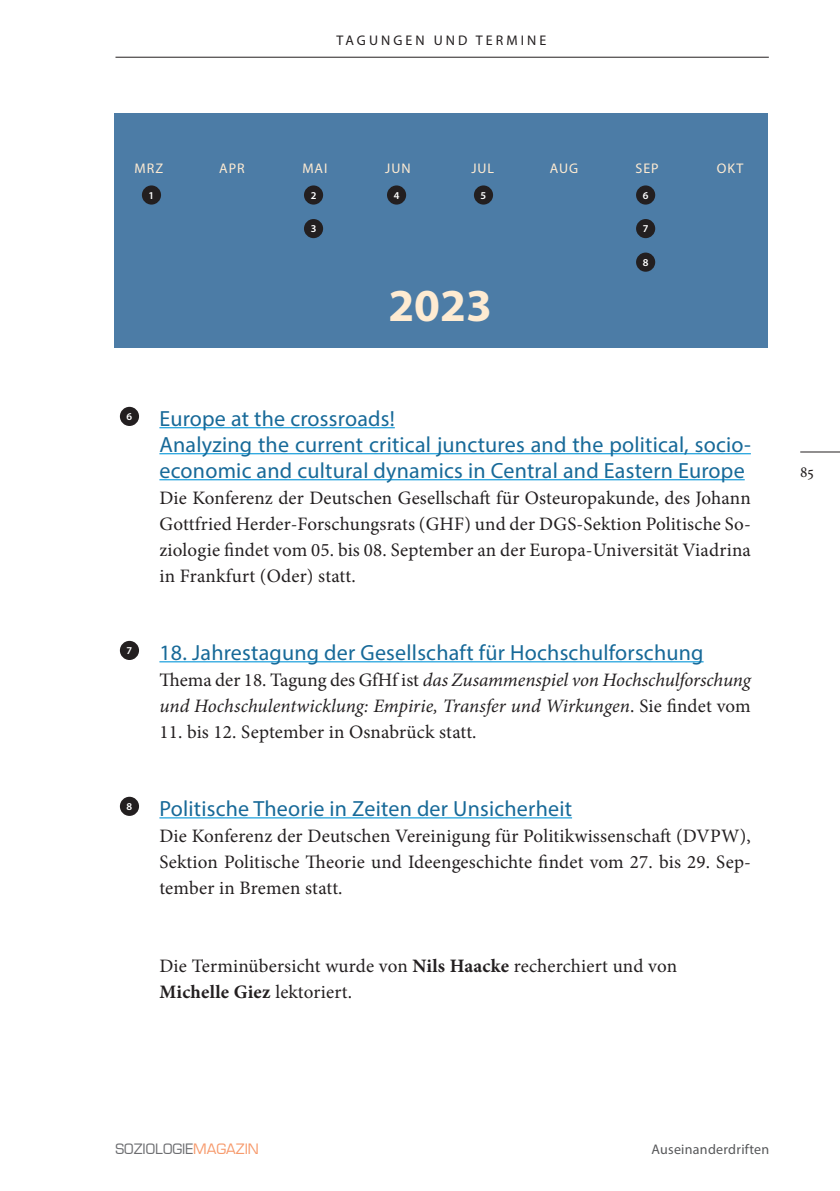
<style>
.page{position:relative;width:840px;height:1191px;background:#fff}
.page>*{position:absolute;margin:0;border:0;box-sizing:border-box;transform-origin:0 0}
.t1{font:700 46px "Myriad Pro";color:#feebd2}
.Artikel_Fließtext{font:22px/26px "Myriad Pro";letter-spacing:.01em;color:#176998}
.Artikel_Fließtext-2{font:19px/26px "Minion Pro";letter-spacing:.01em;color:#231f20;text-align:justify}
.Artikel_Fließtext-3{font:italic 19px/26px "Minion Pro";letter-spacing:-.005em;color:#231f20}
.Artikel_Fließtext-4{font:700 19px "Minion Pro";letter-spacing:.015em;color:#231f20}
.t2{font:16px "Minion Pro";color:#231f20}
.Termine_Datum{font:14px "Myriad Pro";letter-spacing:.07em;color:#feebd2}
.t3{font:14px "Myriad Pro";letter-spacing:.22em;color:#231f20}
.t4{font:14px "Myriad Pro";letter-spacing:.02em;color:#57585a}
.t5{font:500 14px "Eurostile";color:#6c6d70}
.Rezension_Buchinfo{font:600 10.4px "Myriad Pro";color:#fff}
.s1{font-style:normal}
.s2{font-weight:700}
.s3{font-weight:400}
.s4{color:#f79a6c}
</style>
<div class="page">
<hr style="left:799px;top:451px;width:40px;height:1px;background:#231f20">
<hr style="left:115px;top:57px;width:653px;height:1px;background:#231f20">
<div style="left:120px;top:407px;width:19px;height:19px;background:#231f20;border-radius:50%"></div>
<div style="left:120px;top:641px;width:19px;height:19px;background:#231f20;border-radius:50%"></div>
<div style="left:114px;top:113px;width:653px;height:234px;background:#4c7ca6"></div>
<div style="left:142px;top:185px;width:19px;height:20px;background:#231f20;border-radius:50%"></div>
<div style="left:304px;top:185px;width:19px;height:20px;background:#231f20;border-radius:50%"></div>
<div style="left:304px;top:219px;width:19px;height:19px;background:#231f20;border-radius:50%"></div>
<div style="left:387px;top:185px;width:19px;height:20px;background:#231f20;border-radius:50%"></div>
<div style="left:473px;top:185px;width:20px;height:20px;background:#231f20;border-radius:50%"></div>
<div style="left:635px;top:185px;width:19px;height:20px;background:#231f20;border-radius:50%"></div>
<div style="left:635px;top:219px;width:19px;height:19px;background:#231f20;border-radius:50%"></div>
<hr style="left:159px;top:427px;width:235px;height:1px;background:#0095d9">
<hr style="left:159px;top:453px;width:591px;height:1px;background:#0095d9">
<hr style="left:159px;top:479px;width:585px;height:1px;background:#0095d9">
<hr style="left:159px;top:661px;width:544px;height:1px;background:#0095d9">
<hr style="left:159px;top:817px;width:412px;height:1px;background:#0095d9">
<div style="left:120px;top:796px;width:19px;height:20px;background:#231f20;border-radius:50%"></div>
<div style="left:635px;top:252px;width:19px;height:20px;background:#231f20;border-radius:50%"></div>
<p class="t3" style="left:336px;top:32px;width:211px">TAGUNGEN UND TERMINE</p>
<p class="Termine_Datum" style="left:135px;top:159px;width:30px">MRZ</p>
<p class="Termine_Datum" style="left:219px;top:159px;width:27px">APR</p>
<p class="Termine_Datum" style="left:302px;top:159px;width:26px">MAI</p>
<p class="Termine_Datum" style="left:385px;top:159px;width:27px">JUN</p>
<p class="Termine_Datum" style="left:471px;top:159px;width:24px">JUL</p>
<p class="Termine_Datum" style="left:549px;top:159px;width:30px">AUG</p>
<p class="Termine_Datum" style="left:635px;top:159px;width:25px">SEP</p>
<p class="Termine_Datum" style="left:716px;top:159px;width:28px">OKT</p>
<p class="Rezension_Buchinfo" style="left:148px;top:189px;width:7px">1</p>
<p class="Rezension_Buchinfo" style="left:310px;top:189px;width:7px">2</p>
<p class="Rezension_Buchinfo" style="left:310px;top:222px;width:7px">3</p>
<p class="Rezension_Buchinfo" style="left:393px;top:189px;width:7px">4</p>
<p class="Rezension_Buchinfo" style="left:480px;top:189px;width:7px">5</p>
<p class="Rezension_Buchinfo" style="left:642px;top:189px;width:7px">6</p>
<p class="Rezension_Buchinfo" style="left:642px;top:222px;width:7px">7</p>
<p class="t1" style="left:388px;top:275px;width:105px">2023</p>
<p class="Rezension_Buchinfo" style="left:642px;top:256px;width:7px">8</p>
<p class="Rezension_Buchinfo" style="left:126px;top:410px;width:7px">6</p>
<p class="Artikel_Fließtext" style="left:159px;top:405px;width:237px">Europe at the crossroads!</p>
<p class="Artikel_Fließtext" style="left:159px;top:431px;width:591px">Analyzing the current critical junctures and the political, socio&shy;economic and cultural dynamics in Central and Eastern Europe</p>
<p class="Artikel_Fließtext-2" style="left:159px;top:484px;width:592px">Die Konferenz der Deutschen Gesellschaft für Osteuropakunde, des Johann Gottfried Herder-Forschungsrats (GHF) und der DGS-Sektion Politische So&shy;ziologie findet vom 05. bis 08. September an der Europa-Universität Viadrina in Frankfurt (Oder) statt.</p>
<p class="Rezension_Buchinfo" style="left:126px;top:644px;width:7px">7</p>
<p class="Artikel_Fließtext" style="left:159px;top:639px;width:545px">18. Jahrestagung der Gesellschaft für Hochschulforschung</p>
<p class="Artikel_Fließtext-3" style="left:159px;top:666px;width:592px"><span class="s1">Thema der 18. Tagung des GfHf ist</span> das Zusammenspiel von Hochschulforschung und Hochschulentwicklung: Empirie, Transfer und Wirkungen<span class="s1">. Sie findet vom</span></p>
<p class="Artikel_Fließtext-2" style="left:159px;top:718px;width:318px">11. bis 12. September in Osnabrück statt.</p>
<p class="Rezension_Buchinfo" style="left:126px;top:800px;width:7px">8</p>
<p class="Artikel_Fließtext" style="left:159px;top:795px;width:414px">Politische Theorie in Zeiten der Unsicherheit</p>
<p class="Artikel_Fließtext-2" style="left:159px;top:822px;width:592px">Die Konferenz der Deutschen Vereinigung für Politikwissenschaft (DVPW), Sektion Politische Theorie und Ideengeschichte findet vom 27. bis 29. Sep&shy;tember in Bremen statt.</p>
<p class="Artikel_Fließtext-2" style="left:159px;top:952px;width:519px">Die Terminübersicht wurde von <span class="s2">Nils Haacke</span> recherchiert und von</p>
<p class="Artikel_Fließtext-4" style="left:159px;top:978px;width:194px">Michelle Giez <span class="s3">lektoriert.</span></p>
<p class="t2" style="left:799px;top:461px;width:15px">85</p>
<p class="t5" style="left:115px;top:1140px;width:145px">SOZIOLOGIE<span class="s4">MAGAZIN</span></p>
<p class="t4" style="left:651px;top:1140px;width:119px">Auseinanderdriften</p>
</div>
